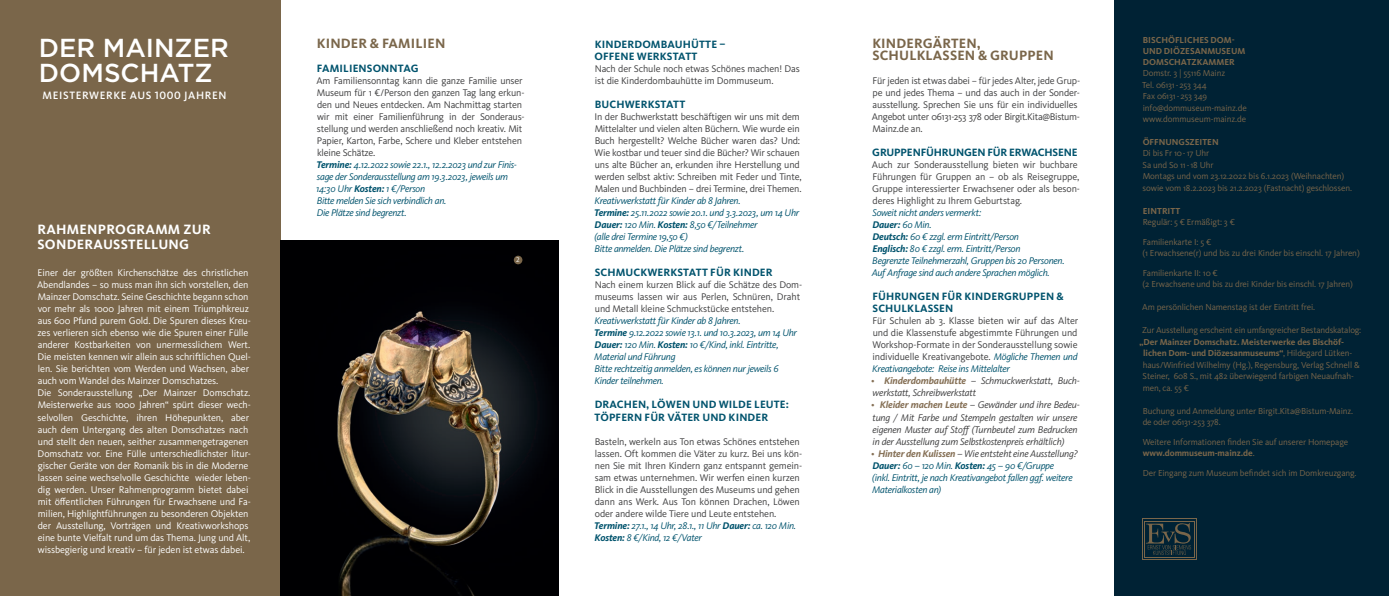
<style>
.page{position:relative;width:1389px;height:596px;background:#fff}
.page>*{position:absolute;margin:0;border:0;box-sizing:border-box;transform-origin:0 0}
.t1{font:500 25.9px/25px "Gotham";color:#fff}
.t2{font:700 14px/12px "Kievit OT";letter-spacing:.01em;color:#7a664a}
.t3{font:700 14px/15px "Kievit OT";letter-spacing:.02em;color:#fff}
.t4{font:500 11.1px "Kievit OT";letter-spacing:.055em;color:#fff}
.t5{font:700 11px/12px "Kievit OT";letter-spacing:.01em;color:#00536d}
.t6{font:700 11px "Kievit OT";letter-spacing:-.01em;color:#00536d}
.t7{font:10px/12px "Kievit OT";letter-spacing:-.015em;color:#3e3e3f}
.t8{font:10px/12px "Kievit OT";letter-spacing:-.01em;color:#fff}
.t9{font:italic 10px/12px "Kievit OT";letter-spacing:-.03em;color:#00536d}
.t10{font:italic 10px/12px "Kievit OT";letter-spacing:-.015em;color:#3e3e3f}
.t11{font:9px/11.5px "Kievit OT";letter-spacing:-.01em;color:#7a664a}
.t12{font:700 9px/11px "Kievit OT";color:#7a664a}
.t13{font:7px "Kievit OT";color:#fff}
.s1{font-weight:700;font-style:italic;color:#00536d}
.s2{font-style:italic;color:#00536d}
.s3{font-weight:700}
.s4{color:#867157}
.s5{font-weight:700;color:#867157}
.s6{color:#3e3e3f}
</style>
<div class="page">
<div style="left:0;top:0;width:281px;height:595px;background:#7a664a"></div>
<div style="left:1114px;top:0;width:275px;height:595px;background:#002234"></div>
<img style="left:281px;top:240px;width:277px;height:355px">
<div style="left:514px;top:255px;width:8px;height:9px;background:#7a664a;border-radius:50%"></div>
<hr style="left:1196px;top:518px;width:1px;height:41px;background:#7a664a">
<hr style="left:1142px;top:518px;width:1px;height:41px;background:#7a664a">
<hr style="left:1142px;top:518px;width:55px;height:1px;background:#7a664a">
<hr style="left:1142px;top:558px;width:55px;height:1px;background:#7a664a">
<hr style="left:1144px;top:520px;width:1px;height:37px;background:#7a664a">
<hr style="left:1194px;top:520px;width:1px;height:37px;background:#7a664a">
<hr style="left:1144px;top:556px;width:50px;height:1px;background:#7a664a">
<hr style="left:1144px;top:520px;width:50px;height:1px;background:#7a664a">
<svg style="left:1146px;top:523px;width:45px;height:31px"></svg>
<h1 class="t1" style="left:39px;top:35px;width:191px">DER MAINZER<br>DOMSCHATZ</h1>
<p class="t4" style="left:43px;top:89px;width:185px">MEISTERWERKE AUS 1000 JAHREN</p>
<h2 class="t3" style="left:37px;top:221px;width:175px">RAHMENPROGRAMM ZUR<br>SONDERAUSSTELLUNG</h2>
<p class="t8" style="left:37px;top:267px;width:215px">Einer der größten Kirchenschätze des christlichen Abendlandes – so muss man ihn sich vorstellen, den Mainzer Domschatz. Seine Geschichte begann schon vor mehr als 1000 Jahren mit einem Triumphkreuz aus 600 Pfund purem Gold. Die Spuren dieses Kreu&shy;zes verlieren sich ebenso wie die Spuren einer Fülle anderer Kostbarkeiten von unermesslichem Wert.<br>Die meisten kennen wir allein aus schriftlichen Quel&shy;len. Sie berichten vom Werden und Wachsen, aber auch vom Wandel des Mainzer Domschatzes.<br>Die Sonderausstellung „Der Mainzer Domschatz.<br>Meisterwerke aus 1000 Jahren“ spürt dieser wech&shy;selvollen Geschichte, ihren Höhepunkten, aber auch dem Untergang des alten Domschatzes nach und stellt den neuen, seither zusammengetragenen Domschatz vor. Eine Fülle unterschiedlichster litur&shy;gischer Geräte von der Romanik bis in die Moderne lassen seine wechselvolle Geschichte wieder leben&shy;dig werden. Unser Rahmenprogramm bietet dabei mit öffentlichen Führungen für Erwachsene und Fa&shy;milien, Highlightführungen zu besonderen Objekten der Ausstellung, Vorträgen und Kreativworkshops eine bunte Vielfalt rund um das Thema. Jung und Alt, wissbegierig und kreativ – für jeden ist etwas dabei.</p>
<h2 class="t2" style="left:317px;top:37px;width:130px">KINDER &amp; FAMILIEN</h2>
<p class="t5" style="left:317px;top:62px;width:103px">FAMILIENSONNTAG</p>
<p class="t7" style="left:316px;top:75px;width:210px">Am Familiensonntag kann die ganze Familie unser Museum für 1 €/Person den ganzen Tag lang erkun&shy;den und Neues entdecken. Am Nachmittag starten wir mit einer Familienführung in der Sonderaus&shy;stellung und werden anschließend noch kreativ. Mit Papier, Karton, Farbe, Schere und Kleber entstehen kleine Schätze.<br><span class="s1">Termine:</span> <span class="s2">4.12.2022 sowie 22.1., 12.2.2023 und zur Finis&shy;sage der Sonderausstellung am 19.3.2023, jeweils um 14:30 Uhr</span> <span class="s1">Kosten:</span> <span class="s2">1 €/Person<br>Bitte melden Sie sich verbindlich an.<br>Die Plätze sind begrenzt.</span></p>
<p class="t13" style="left:516px;top:256px;width:5px">2</p>
<p class="t5" style="left:595px;top:38px;width:132px">KINDERDOMBAUHÜTTE –<br>OFFENE WERKSTATT</p>
<p class="t7" style="left:595px;top:63px;width:207px">Nach der Schule noch etwas Schönes machen! Das ist die Kinderdombauhütte im Dommuseum.</p>
<p class="t5" style="left:595px;top:98px;width:92px">BUCHWERKSTATT</p>
<p class="t7" style="left:595px;top:111px;width:209px">In der Buchwerkstatt beschäftigen wir uns mit dem Mittelalter und vielen alten Büchern. Wie wurde ein Buch hergestellt? Welche Bücher waren das? Und:<br>Wie kostbar und teuer sind die Bücher? Wir schauen uns alte Bücher an, erkunden ihre Herstellung und werden selbst aktiv: Schreiben mit Feder und Tinte, Malen und Buchbinden – drei Termine, drei Themen.</p>
<p class="t9" style="left:594px;top:195px;width:207px">Kreativwerkstatt für Kinder ab 8 Jahren.<br><span class="s3">Termine:</span> 25.11.2022 sowie 20.1. und 3.3.2023, um 14 Uhr <span class="s3">Dauer:</span> 120 Min. <span class="s3">Kosten:</span> 8,50 €/Teilnehmer<br>(alle drei Termine 19,50 €)<br>Bitte anmelden. Die Plätze sind begrenzt.</p>
<p class="t5" style="left:595px;top:266px;width:179px">SCHMUCKWERKSTATT FÜR KINDER</p>
<p class="t7" style="left:595px;top:279px;width:209px">Nach einem kurzen Blick auf die Schätze des Dom&shy;museums lassen wir aus Perlen, Schnüren, Draht und Metall kleine Schmuckstücke entstehen.</p>
<p class="t9" style="left:594px;top:315px;width:204px">Kreativwerkstatt für Kinder ab 8 Jahren.<br><span class="s3">Termine</span> 9.12.2022 sowie 13.1. und 10.3.2023, um 14 Uhr <span class="s3">Dauer:</span> 120 Min. <span class="s3">Kosten:</span> 10 €/Kind, inkl. Eintritte, Material und Führung<br>Bitte rechtzeitig anmelden, es können nur jeweils 6<br>Kinder teilnehmen.</p>
<p class="t5" style="left:594px;top:398px;width:196px">DRACHEN, LÖWEN UND WILDE LEUTE:<br>TÖPFERN FÜR VÄTER UND KINDER</p>
<p class="t7" style="left:594px;top:435px;width:210px">Basteln, werkeln aus Ton etwas Schönes entstehen lassen. Oft kommen die Väter zu kurz. Bei uns kön&shy;nen Sie mit Ihren Kindern ganz entspannt gemein&shy;sam etwas unternehmen. Wir werfen einen kurzen Blick in die Ausstellungen des Museums und gehen dann ans Werk. Aus Ton können Drachen, Löwen oder andere wilde Tiere und Leute entstehen.<br><span class="s1">Termine:</span> <span class="s2">27.1., 14 Uhr, 28.1., 11 Uhr</span> <span class="s1">Dauer:</span> <span class="s2">ca. 120 Min.<br></span><span class="s1">Kosten:</span> <span class="s2">8 €/Kind, 12 €/Vater</span></p>
<h2 class="t2" style="left:872px;top:37px;width:183px">KINDERGÄRTEN,<br>SCHULKLASSEN &amp; GRUPPEN</h2>
<p class="t7" style="left:872px;top:75px;width:210px">Für jeden ist etwas dabei – für jedes Alter, jede Grup&shy;pe und jedes Thema – und das auch in der Sonder&shy;ausstellung. Sprechen Sie uns für ein individuelles Angebot unter 06131-253 378 oder Birgit.Kita@Bistum-Mainz.de an.</p>
<p class="t6" style="left:872px;top:146px;width:207px">GRUPPENFÜHRUNGEN FÜR ERWACHSENE</p>
<p class="t7" style="left:872px;top:159px;width:210px">Auch zur Sonderausstellung bieten wir buchbare Führungen für Gruppen an – ob als Reisegruppe, Gruppe interessierter Erwachsener oder als beson&shy;deres Highlight zu Ihrem Geburtstag.</p>
<p class="t9" style="left:872px;top:207px;width:194px">Soweit nicht anders vermerkt:<br><span class="s3">Dauer:</span> 60 Min.<br><span class="s3">Deutsch:</span> 60 € zzgl. erm Eintritt/Person<br><span class="s3">Englisch:</span> 80 € zzgl. erm. Eintritt/Person<br>Begrenzte Teilnehmerzahl, Gruppen bis 20 Personen.<br>Auf Anfrage sind auch andere Sprachen möglich.</p>
<p class="t5" style="left:873px;top:290px;width:193px">FÜHRUNGEN FÜR KINDERGRUPPEN &amp;<br>SCHULKLASSEN</p>
<p class="t7" style="left:872px;top:315px;width:208px;text-align:justify">Für Schulen ab 3. Klasse bieten wir auf das Alter und die Klassenstufe abgestimmte Führungen und Workshop-Formate in der Sonderausstellung sowie individuelle Kreativangebote. <span class="s2">Mögliche Themen und Kreativangebote: Reise ins Mittelalter</span></p>
<p class="t10" style="left:871px;top:375px;width:210px"><span class="s4">•</span> <span class="s5">Kinderdombauhütte</span> – Schmuckwerkstatt, Buch&shy;werkstatt, Schreibwerkstatt</p>
<p class="t10" style="left:871px;top:399px;width:210px"><span class="s4">•</span> <span class="s5">Kleider machen Leute</span> – Gewänder und ihre Bedeu&shy;tung / Mit Farbe und Stempeln gestalten wir unsere eigenen Muster auf Stoff (Turnbeutel zum Bedrucken in der Ausstellung zum Selbstkostenpreis erhältlich)</p>
<p class="t9" style="left:871px;top:447px;width:208px"><span class="s4">•</span> <span class="s5">Hinter den Kulissen</span> <span class="s6">– Wie entsteht eine Ausstellung?<br></span><span class="s3">Dauer:</span> 60 – 120 Min. <span class="s3">Kosten:</span> 45 – 90 €/Gruppe<br>(inkl. Eintritt, je nach Kreativangebot fallen ggf. weitere Materialkosten an)</p>
<p class="t12" style="left:1143px;top:34px;width:104px">BISCHÖFLICHES DOM-<br>UND DIÖZESANMUSEUM<br>DOMSCHATZKAMMER</p>
<p class="t11" style="left:1142px;top:67px;width:106px">Domstr. 3 | 55116 Mainz<br>Tel. 06131 - 253 344<br>Fax 06131 - 253 349 info@dommuseum-mainz.de www.dommuseum-mainz.de</p>
<p class="t12" style="left:1143px;top:136px;width:78px">ÖFFNUNGSZEITEN</p>
<p class="t11" style="left:1143px;top:147px;width:211px">Di bis Fr 10 - 17 Uhr<br>Sa und So 11 - 18 Uhr<br>Montags und vom 23.12.2022 bis 6.1.2023 (Weihnachten) sowie vom 18.2.2023 bis 21.2.2023 (Fastnacht) geschlossen.</p>
<p class="t12" style="left:1143px;top:205px;width:39px">EINTRITT</p>
<p class="t11" style="left:1143px;top:212px;width:94px;line-height:19.5px">Regulär: 5 € Ermäßigt: 3 €<br>Familienkarte I: 5 €</p>
<p class="t11" style="left:1143px;top:243px;width:219px;line-height:19.5px">(1 Erwachsene(r) und bis zu drei Kinder bis einschl. 17 Jahren)<br>Familienkarte II: 10 €</p>
<p class="t11" style="left:1143px;top:278px;width:212px">(2 Erwachsene und bis zu drei Kinder bis einschl. 17 Jahren)</p>
<p class="t11" style="left:1142px;top:301px;width:175px">Am persönlichen Namenstag ist der Eintritt frei.</p>
<p class="t11" style="left:1142px;top:324px;width:221px">Zur Ausstellung erscheint ein umfangreicher Bestandskatalog:</p>
<p class="t11" style="left:1143px;top:336px;width:219px;text-indent:-3px"><span class="s3">„Der Mainzer Domschatz. Meisterwerke des Bischöf&shy;lichen Dom- und Diözesanmuseums“</span>, Hildegard Lütken&shy;haus/Winfried Wilhelmy (Hg.), Regensburg, Verlag Schnell &amp; Steiner, 608 S., mit 482 überwiegend farbigen Neuaufnah&shy;men, ca. 55 €</p>
<p class="t11" style="left:1143px;top:405px;width:212px">Buchung und Anmeldung unter Birgit.Kita@Bistum-Mainz. de oder 06131-253 378.</p>
<p class="t11" style="left:1143px;top:436px;width:207px">Weitere Informationen finden Sie auf unserer Homepage <span class="s3">www.dommuseum-mainz.de</span>.</p>
<p class="t11" style="left:1143px;top:467px;width:215px">Der Eingang zum Museum befindet sich im Domkreuzgang.</p>
</div>
